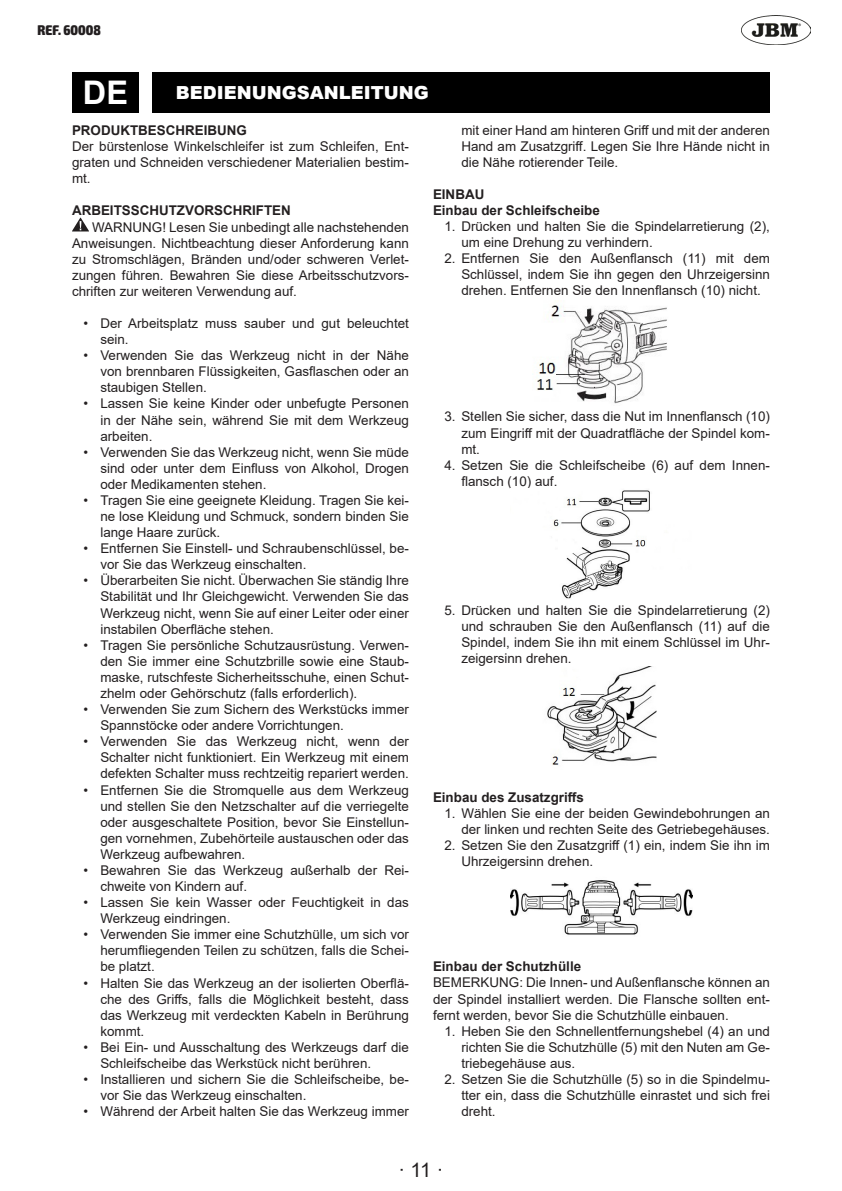
<style>
.page{position:relative;width:842px;height:1191px;background:#fff}
.page>*{position:absolute;margin:0;border:0;box-sizing:border-box;transform-origin:0 0}
.t1{font:700 32.6px "Arial";color:#fff}
.t2{font:20px "Arial";color:#231f20}
.t3{font:900 18px "Arial";color:#fff}
.t4{font:900 condensed 14px "Exo 2";color:#231f20}
.Estilo_de_párrafo_3{font:13.4px/16px "Arial";color:#231f20;text-align:justify}
.Estilo_de_párrafo_3-2{font:700 13.4px "Arial";color:#231f20}
</style>
<div class="page">
<img style="left:742px;top:16px;width:69px;height:28px">
<div style="left:72px;top:72px;width:67px;height:41px;background:#000"></div>
<div style="left:153px;top:72px;width:617px;height:41px;background:#000"></div>
<svg style="left:72px;top:217px;width:17px;height:14px"></svg>
<img style="left:535px;top:305px;width:132px;height:99px">
<img style="left:553px;top:490px;width:97px;height:109px">
<img style="left:547px;top:666px;width:109px;height:99px">
<img style="left:511px;top:880px;width:181px;height:55px">
<p class="t4" style="left:38px;top:21px;width:65px">REF. 60008</p>
<p class="t1" style="left:83px;top:69px;width:47px">DE</p>
<p class="t3" style="left:176px;top:80px;width:254px">BEDIENUNGSANLEITUNG</p>
<p class="Estilo_de_párrafo_3-2" style="left:72px;top:120px;width:176px">PRODUKTBESCHREIBUNG</p>
<p class="Estilo_de_párrafo_3" style="left:72px;top:138px;width:338px">Der bürstenlose Winkelschleifer ist zum Schleifen, Ent&shy;graten und Schneiden verschiedener Materialien bestim&shy;mt.</p>
<p class="Estilo_de_párrafo_3-2" style="left:72px;top:201px;width:220px">ARBEITSSCHUTZVORSCHRIFTEN</p>
<p class="Estilo_de_párrafo_3" style="left:72px;top:219px;width:338px;text-indent:20px">WARNUNG! Lesen Sie unbedingt alle nachstehenden Anweisungen. Nichtbeachtung dieser Anforderung kann zu Stromschlägen, Bränden und/oder schweren Verlet&shy;zungen führen. Bewahren Sie diese Arbeitsschutzvors&shy;chriften zur weiteren Verwendung auf.</p>
<p class="Estilo_de_párrafo_3" style="left:100px;top:315px;width:310px;text-indent:-17px">• Der Arbeitsplatz muss sauber und gut beleuchtet sein.</p>
<p class="Estilo_de_párrafo_3" style="left:100px;top:347px;width:310px;text-indent:-17px">• Verwenden Sie das Werkzeug nicht in der Nähe von brennbaren Flüssigkeiten, Gasflaschen oder an staubigen Stellen.</p>
<p class="Estilo_de_párrafo_3" style="left:100px;top:396px;width:310px;text-indent:-17px">• Lassen Sie keine Kinder oder unbefugte Personen in der Nähe sein, während Sie mit dem Werkzeug arbeiten.</p>
<p class="Estilo_de_párrafo_3" style="left:100px;top:444px;width:310px;text-indent:-17px">• Verwenden Sie das Werkzeug nicht, wenn Sie müde sind oder unter dem Einfluss von Alkohol, Drogen oder Medikamenten stehen.</p>
<p class="Estilo_de_párrafo_3" style="left:100px;top:492px;width:310px;text-indent:-17px">• Tragen Sie eine geeignete Kleidung. Tragen Sie kei&shy;ne lose Kleidung und Schmuck, sondern binden Sie lange Haare zurück.</p>
<p class="Estilo_de_párrafo_3" style="left:100px;top:540px;width:310px;text-indent:-17px">• Entfernen Sie Einstell- und Schraubenschlüssel, be&shy;vor Sie das Werkzeug einschalten.</p>
<p class="Estilo_de_párrafo_3" style="left:100px;top:572px;width:310px;text-indent:-17px">• Überarbeiten Sie nicht. Überwachen Sie ständig Ihre Stabilität und Ihr Gleichgewicht. Verwenden Sie das Werkzeug nicht, wenn Sie auf einer Leiter oder einer instabilen Oberfläche stehen.</p>
<p class="Estilo_de_párrafo_3" style="left:100px;top:637px;width:310px;text-indent:-17px">• Tragen Sie persönliche Schutzausrüstung. Verwen&shy;den Sie immer eine Schutzbrille sowie eine Staub&shy;maske, rutschfeste Sicherheitsschuhe, einen Schut&shy;zhelm oder Gehörschutz (falls erforderlich).</p>
<p class="Estilo_de_párrafo_3" style="left:100px;top:701px;width:310px;text-indent:-17px">• Verwenden Sie zum Sichern des Werkstücks immer<br>Spannstöcke oder andere Vorrichtungen.</p>
<p class="Estilo_de_párrafo_3" style="left:100px;top:733px;width:310px;text-indent:-17px">• Verwenden Sie das Werkzeug nicht, wenn der Schalter nicht funktioniert. Ein Werkzeug mit einem defekten Schalter muss rechtzeitig repariert werden.</p>
<p class="Estilo_de_párrafo_3" style="left:100px;top:781px;width:310px;text-indent:-17px">• Entfernen Sie die Stromquelle aus dem Werkzeug und stellen Sie den Netzschalter auf die verriegelte oder ausgeschaltete Position, bevor Sie Einstellun&shy;gen vornehmen, Zubehörteile austauschen oder das Werkzeug aufbewahren.</p>
<p class="Estilo_de_párrafo_3" style="left:100px;top:862px;width:310px;text-indent:-17px">• Bewahren Sie das Werkzeug außerhalb der Rei&shy;chweite von Kindern auf.</p>
<p class="Estilo_de_párrafo_3" style="left:100px;top:894px;width:310px;text-indent:-17px">• Lassen Sie kein Wasser oder Feuchtigkeit in das<br>Werkzeug eindringen.</p>
<p class="Estilo_de_párrafo_3" style="left:100px;top:926px;width:310px;text-indent:-17px">• Verwenden Sie immer eine Schutzhülle, um sich vor herumfliegenden Teilen zu schützen, falls die Schei&shy;be platzt.</p>
<p class="Estilo_de_párrafo_3" style="left:100px;top:974px;width:310px;text-indent:-17px">• Halten Sie das Werkzeug an der isolierten Oberflä&shy;che des Griffs, falls die Möglichkeit besteht, dass das Werkzeug mit verdeckten Kabeln in Berührung kommt.</p>
<p class="Estilo_de_párrafo_3" style="left:100px;top:1039px;width:310px;text-indent:-17px">• Bei Ein- und Ausschaltung des Werkzeugs darf die<br>Schleifscheibe das Werkstück nicht berühren.</p>
<p class="Estilo_de_párrafo_3" style="left:100px;top:1071px;width:310px;text-indent:-17px">• Installieren und sichern Sie die Schleifscheibe, be&shy;vor Sie das Werkzeug einschalten.</p>
<p class="Estilo_de_párrafo_3" style="left:83px;top:1103px;width:327px">• Während der Arbeit halten Sie das Werkzeug immer</p>
<p class="Estilo_de_párrafo_3" style="left:461px;top:122px;width:310px">mit einer Hand am hinteren Griff und mit der anderen Hand am Zusatzgriff. Legen Sie Ihre Hände nicht in die Nähe rotierender Teile.</p>
<p class="Estilo_de_párrafo_3-2" style="left:433px;top:185px;width:53px">EINBAU</p>
<p class="Estilo_de_párrafo_3-2" style="left:433px;top:201px;width:168px">Einbau der Schleifscheibe</p>
<p class="Estilo_de_párrafo_3" style="left:461px;top:218px;width:310px;text-indent:-17px">1. Drücken und halten Sie die Spindelarretierung (2), um eine Drehung zu verhindern.</p>
<p class="Estilo_de_párrafo_3" style="left:461px;top:250px;width:310px;text-indent:-17px">2. Entfernen Sie den Außenflansch (11) mit dem Schlüssel, indem Sie ihn gegen den Uhrzeigersinn drehen. Entfernen Sie den Innenflansch (10) nicht.</p>
<p class="Estilo_de_párrafo_3" style="left:461px;top:409px;width:310px;text-indent:-17px">3. Stellen Sie sicher, dass die Nut im Innenflansch (10) zum Eingriff mit der Quadratfläche der Spindel kom&shy;mt.</p>
<p class="Estilo_de_párrafo_3" style="left:461px;top:457px;width:310px;text-indent:-17px">4. Setzen Sie die Schleifscheibe (6) auf dem Innen&shy;flansch (10) auf.</p>
<p class="Estilo_de_párrafo_3" style="left:461px;top:602px;width:310px;text-indent:-17px">5. Drücken und halten Sie die Spindelarretierung (2) und schrauben Sie den Außenflansch (11) auf die Spindel, indem Sie ihn mit einem Schlüssel im Uhr&shy;zeigersinn drehen.</p>
<p class="Estilo_de_párrafo_3-2" style="left:433px;top:787px;width:152px">Einbau des Zusatzgriffs</p>
<p class="Estilo_de_párrafo_3" style="left:444px;top:805px;width:327px;text-align:right">1. Wählen Sie eine der beiden Gewindebohrungen an der linken und rechten Seite des Getriebegehäuses.</p>
<p class="Estilo_de_párrafo_3" style="left:461px;top:837px;width:310px;text-indent:-17px">2. Setzen Sie den Zusatzgriff (1) ein, indem Sie ihn im<br>Uhrzeigersinn drehen.</p>
<p class="Estilo_de_párrafo_3-2" style="left:433px;top:957px;width:150px">Einbau der Schutzhülle</p>
<p class="Estilo_de_párrafo_3" style="left:433px;top:974px;width:338px">BEMERKUNG: Die Innen- und Außenflansche können an der Spindel installiert werden. Die Flansche sollten ent&shy;fernt werden, bevor Sie die Schutzhülle einbauen.</p>
<p class="Estilo_de_párrafo_3" style="left:461px;top:1023px;width:310px;text-indent:-17px">1. Heben Sie den Schnellentfernungshebel (4) an und richten Sie die Schutzhülle (5) mit den Nuten am Ge&shy;triebegehäuse aus.</p>
<p class="Estilo_de_párrafo_3" style="left:461px;top:1071px;width:310px;text-indent:-17px">2. Setzen Sie die Schutzhülle (5) so in die Spindelmu&shy;tter ein, dass die Schutzhülle einrastet und sich frei dreht.</p>
<h2 class="t2" style="left:398px;top:1156px;width:47px">· 11 ·</h2>
</div>
